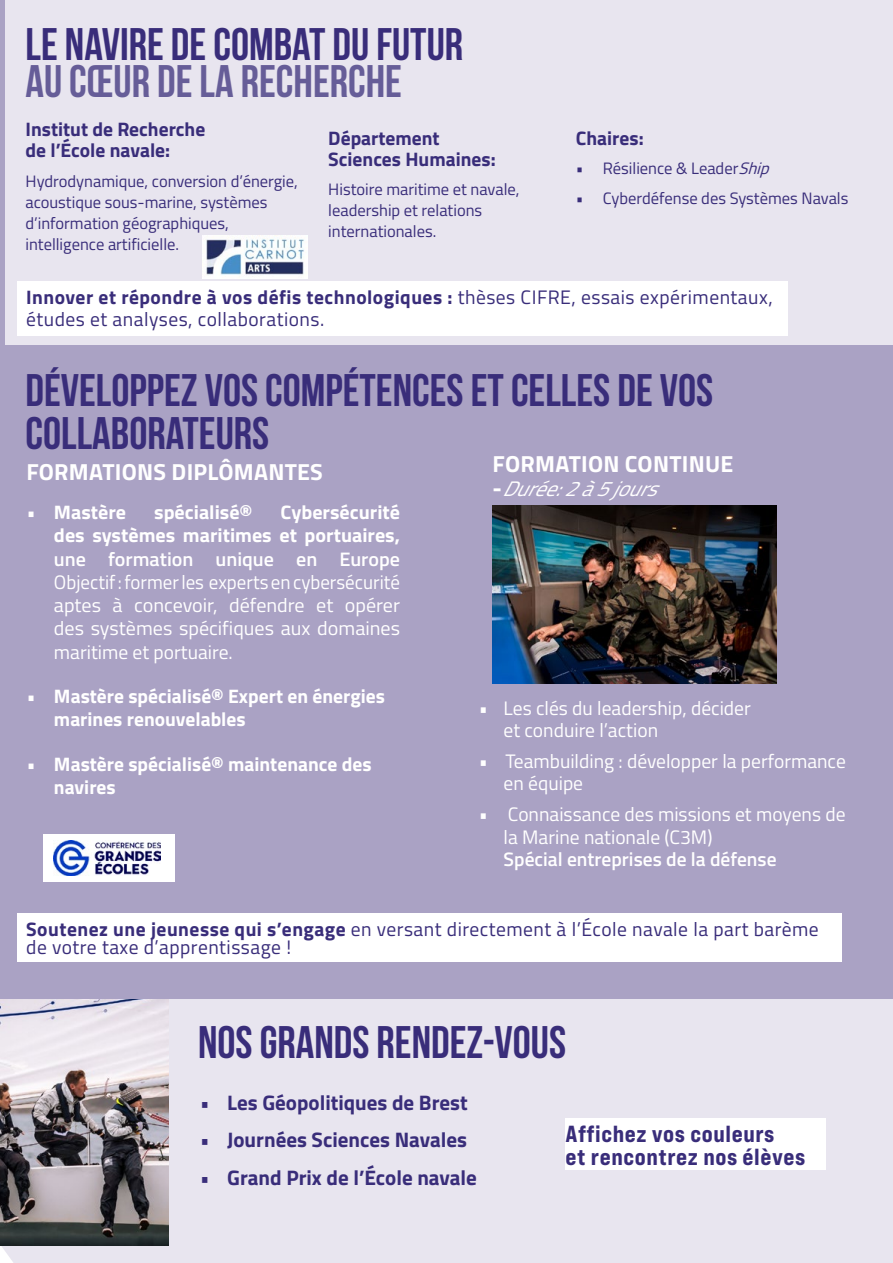
<style>
.page{position:relative;width:893px;height:1263px;background:#fff}
.page>*{position:absolute;margin:0;border:0;box-sizing:border-box;transform-origin:0 0}
._57_Content_gray_C_B{font:45.6px/42.9px "Bebas Neue";color:#392d7a}
._57_Content_gray_C_B-2{font:45.6px "Bebas Neue";color:#665d98}
._11_Content_gray_Tit{font:23.25px/23.2px "Bebas Neue Pro Exp Eb";letter-spacing:.025em;color:#392d7a}
._11_Content_gray_Tit-2{font:700 23.25px "Titillium Web";letter-spacing:.01em;color:#fff}
.t1{font:700 21px "Titillium Web";color:#392d7a}
._11_Content_gray_Tit-3{font:italic 21px "Titillium Web";color:#fff}
.t2{font:19.5px/23.2px "Titillium Web";color:#fff}
._11_Content_gray_Tit-4{font:19.5px/18px "Titillium Web";letter-spacing:.025em;color:#392d7a}
.t3{font:700 19.5px/23.2px "Titillium Web";color:#fff}
._11_Content_gray_Tit-5{font:700 19.5px "Titillium Web";letter-spacing:.025em;color:#392d7a}
._11_Content_gray_Tit-6{font:700 19.5px/21px "Titillium Web";color:#392d7a}
._11_Content_gray_Tit-7{font:16.5px/21px "Titillium Web";color:#392d7a}
.s1{font-style:italic}
.s2{font-weight:400}
.s3{font-weight:700}
.s4{font-weight:600}
.s5{font-weight:700;font-style:normal;font-size:23.25px}
</style>
<div class="page">
<div style="left:0;top:0;width:893px;height:999px;background:#aaa2c4"></div>
<div style="left:18px;top:913px;width:824px;height:49px;background:#fff"></div>
<img style="left:492px;top:505px;width:284px;height:178px">
<div style="left:43px;top:834px;width:132px;height:48px;background:#fff"></div>
<img style="left:53px;top:840px;width:107px;height:36px">
<div style="left:5px;top:0;width:888px;height:344px;background:#e8e5ef"></div>
<div style="left:0;top:999px;width:893px;height:264px;background:#e8e5ef"></div>
<img style="left:202px;top:236px;width:106px;height:42px">
<div style="left:18px;top:282px;width:770px;height:29px;background:#fff"></div>
<div style="left:18px;top:297px;width:770px;height:39px;background:#fff"></div>
<img style="left:0;top:999px;width:169px;height:247px">
<div style="left:566px;top:1119px;width:260px;height:51px;background:#fff"></div>
<p class="_57_Content_gray_C_B" style="left:25px;top:22px;width:439px">LE NAVIRE DE COMBAT DU FUTUR</p>
<p class="_57_Content_gray_C_B-2" style="left:25px;top:56px;width:378px">AU CŒUR DE LA RECHERCHE</p>
<p class="_11_Content_gray_Tit-6" style="left:25px;top:118px;width:181px">Institut de Recherche de l’École navale:</p>
<p class="_11_Content_gray_Tit-7" style="left:25px;top:170px;width:274px">Hydrodynamique, conversion d’énergie, acoustique sous-marine, systèmes d’information géographiques, intelligence artificielle.</p>
<p class="_11_Content_gray_Tit-6" style="left:328px;top:127px;width:169px">Département<br>Sciences Humaines:</p>
<p class="_11_Content_gray_Tit-7" style="left:328px;top:178px;width:193px">Histoire maritime et navale, leadership et relations internationales.</p>
<p class="_11_Content_gray_Tit-6" style="left:576px;top:127px;width:69px">Chaires:</p>
<p class="_11_Content_gray_Tit-7" style="left:576px;top:157px;width:201px">• Résilience &amp; Leader<span class="s1">Ship</span></p>
<p class="_11_Content_gray_Tit-7" style="left:576px;top:187px;width:274px">• Cyberdéfense des Systèmes Navals</p>
<p class="_11_Content_gray_Tit-5" style="left:26px;top:282px;width:748px">Innover et répondre à vos défis technologiques : <span class="s2">thèses CIFRE, essais expérimentaux,</span></p>
<p class="_11_Content_gray_Tit-4" style="left:26px;top:309px;width:300px">études et analyses, collaborations.</p>
<p class="_57_Content_gray_C_B" style="left:25px;top:368px;width:689px">DÉVELOPPEZ VOS COMPÉTENCES ET CELLES DE VOS<br>COLLABORATEURS</p>
<p class="_11_Content_gray_Tit-2" style="left:26px;top:454px;width:298px">FORMATIONS DIPLÔMANTES</p>
<p class="t3" style="left:27px;top:499px;width:101px">• Mastère</p>
<p class="t3" style="left:154px;top:499px;width:100px">spécialisé®</p>
<p class="t2" style="left:54px;top:500px;width:348px;text-align:justify;text-indent:227px"><span class="s3">Cybersécurité des systèmes maritimes et portuaires, </span><span class="s4">une formation unique en Europe </span>Objectif: former les experts en cybersécurité aptes à concevoir, défendre et opérer des systèmes spécifiques aux domaines maritime et portuaire.</p>
<p class="t3" style="left:54px;top:684px;width:332px;text-indent:-27px">• Mastère spécialisé® Expert en énergies marines renouvelables</p>
<p class="t3" style="left:54px;top:751px;width:319px;text-indent:-27px">• Mastère spécialisé® maintenance des navires</p>
<p class="_11_Content_gray_Tit-2" style="left:492px;top:446px;width:242px">FORMATION CONTINUE</p>
<p class="_11_Content_gray_Tit-3" style="left:492px;top:473px;width:180px"><span class="s5">-</span> Durée:2à5jours</p>
<p class="t2" style="left:504px;top:695px;width:249px;line-height:22.5px;text-indent:-25px">• Les clés du leadership, décider et conduire l’action</p>
<p class="t2" style="left:504px;top:749px;width:344px;line-height:22.5px;text-indent:-25px">• Teambuilding : développer la performance en équipe</p>
<p class="t2" style="left:504px;top:802px;width:343px;line-height:22.5px;text-indent:-25px">• Connaissance des missions et moyens de la Marine nationale (C3M)<br><span class="s4">Spécial entreprises de la défense</span></p>
<p class="_11_Content_gray_Tit-4" style="left:26px;top:919px;width:794px"><span class="s3">Soutenez une jeunesse qui s’engage</span> en versant directement à l’École navale la part barème de votre taxe d’apprentissage !</p>
<p class="_57_Content_gray_C_B" style="left:198px;top:1020px;width:370px">NOS GRANDS RENDEZ-VOUS</p>
<p class="t1" style="left:200px;top:1086px;width:269px">• Les Géopolitiques de Brest</p>
<p class="t1" style="left:200px;top:1123px;width:268px">• Journées Sciences Navales</p>
<p class="t1" style="left:200px;top:1162px;width:278px">• Grand Prix de l’École navale</p>
<p class="_11_Content_gray_Tit" style="left:566px;top:1122px;width:241px">Affichez vos couleurs<br>et rencontrez nos élèves</p>
</div>
